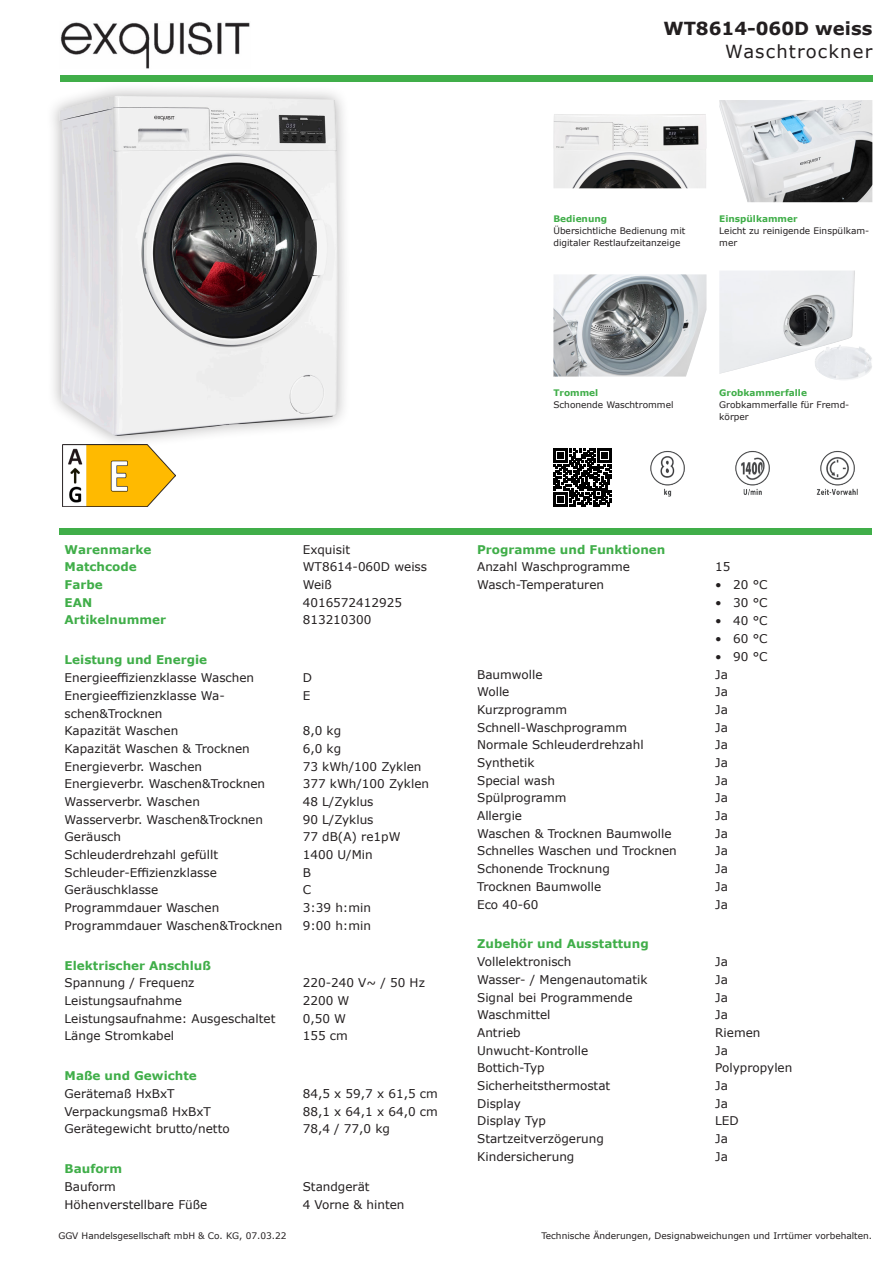
<style>
.page{position:relative;width:893px;height:1263px;background:#fff}
.page>*{position:absolute;margin:0;border:0;box-sizing:border-box;transform-origin:0 0}
.t1{font:700 18px "Verdana";color:#231f20}
.t2{font:18px "Verdana";letter-spacing:.065em;color:#231f20}
.t3{font:12px/18px "Verdana";color:#231f20}
.t4{font:700 12px "Verdana";color:#40ae49}
.t5{font:9px/12px "Verdana";color:#231f20}
.t6{font:700 9px "Verdana";color:#40ae49}
</style>
<div class="page">
<div style="left:46px;top:82px;width:305px;height:368px;background:#231f20;opacity:.35"></div>
<img style="left:60px;top:96px;width:277px;height:340px">
<img style="left:719px;top:270px;width:153px;height:110px">
<img style="left:553px;top:274px;width:153px;height:103px">
<img style="left:719px;top:100px;width:153px;height:102px">
<img style="left:553px;top:114px;width:153px;height:74px">
<img style="left:816px;top:451px;width:42px;height:44px">
<img style="left:735px;top:451px;width:35px;height:45px">
<img style="left:650px;top:451px;width:35px;height:46px">
<svg style="left:553px;top:449px;width:59px;height:58px"></svg>
<img style="left:60px;top:22px;width:190px;height:47px">
<div style="left:60px;top:75px;width:812px;height:6px;background:#40ae49"></div>
<div style="left:60px;top:528px;width:812px;height:6px;background:#40ae49"></div>
<img style="left:63px;top:445px;width:112px;height:62px">
<h1 class="t1" style="left:663px;top:16px;width:210px">WT8614-060D weiss</h1>
<h1 class="t2" style="left:725px;top:39px;width:149px">Waschtrockner</h1>
<p class="t6" style="left:553px;top:212px;width:55px">Bedienung</p>
<p class="t5" style="left:553px;top:224px;width:133px">Übersichtliche Bedienung mit digitaler Restlaufzeitanzeige</p>
<p class="t6" style="left:719px;top:212px;width:80px">Einspülkammer</p>
<p class="t5" style="left:719px;top:224px;width:152px">Leicht zu reinigende Einspülkam&shy;mer</p>
<p class="t6" style="left:553px;top:386px;width:46px">Trommel</p>
<p class="t5" style="left:553px;top:399px;width:122px">Schonende Waschtrommel</p>
<p class="t6" style="left:719px;top:386px;width:89px">Grobkammerfalle</p>
<p class="t5" style="left:719px;top:399px;width:132px">Grobkammerfalle für Fremd&shy;körper</p>
<p class="t4" style="left:65px;top:541px;width:88px">Warenmarke</p>
<p class="t3" style="left:303px;top:540px;width:49px">Exquisit</p>
<p class="t4" style="left:65px;top:558px;width:74px">Matchcode</p>
<p class="t3" style="left:303px;top:558px;width:126px">WT8614-060D weiss</p>
<p class="t4" style="left:65px;top:576px;width:40px">Farbe</p>
<p class="t3" style="left:303px;top:575px;width:31px">Weiß</p>
<p class="t4" style="left:65px;top:594px;width:29px">EAN</p>
<p class="t3" style="left:303px;top:593px;width:101px">4016572412925</p>
<p class="t4" style="left:65px;top:611px;width:103px">Artikelnummer</p>
<p class="t3" style="left:303px;top:611px;width:70px">813210300</p>
<p class="t4" style="left:65px;top:651px;width:144px">Leistung und Energie</p>
<p class="t3" style="left:65px;top:668px;width:191px">Energieeffizienzklasse Waschen</p>
<p class="t3" style="left:303px;top:668px;width:11px">D</p>
<p class="t3" style="left:65px;top:686px;width:162px">Energieeffizienzklasse Wa&shy;schen&amp;Trocknen</p>
<p class="t3" style="left:303px;top:686px;width:9px">E</p>
<p class="t3" style="left:65px;top:722px;width:115px">Kapazität Waschen</p>
<p class="t3" style="left:303px;top:722px;width:40px">8,0 kg</p>
<p class="t3" style="left:65px;top:739px;width:187px">Kapazität Waschen &amp; Trocknen</p>
<p class="t3" style="left:303px;top:739px;width:40px">6,0 kg</p>
<p class="t3" style="left:65px;top:757px;width:139px">Energieverbr. Waschen</p>
<p class="t3" style="left:303px;top:757px;width:120px">73 kWh/100 Zyklen</p>
<p class="t3" style="left:65px;top:775px;width:202px">Energieverbr. Waschen&amp;Trocknen</p>
<p class="t3" style="left:303px;top:775px;width:128px">377 kWh/100 Zyklen</p>
<p class="t3" style="left:65px;top:792px;width:137px">Wasserverbr. Waschen</p>
<p class="t3" style="left:303px;top:792px;width:72px">48 L/Zyklus</p>
<p class="t3" style="left:65px;top:810px;width:200px">Wasserverbr. Waschen&amp;Trocknen</p>
<p class="t3" style="left:303px;top:810px;width:72px">90 L/Zyklus</p>
<p class="t3" style="left:65px;top:828px;width:58px">Geräusch</p>
<p class="t3" style="left:303px;top:828px;width:99px">77 dB(A) re1pW</p>
<p class="t3" style="left:65px;top:846px;width:155px">Schleuderdrehzahl gefüllt</p>
<p class="t3" style="left:303px;top:846px;width:71px">1400 U/Min</p>
<p class="t3" style="left:65px;top:863px;width:154px">Schleuder-Effizienzklasse</p>
<p class="t3" style="left:303px;top:863px;width:10px">B</p>
<p class="t3" style="left:65px;top:881px;width:95px">Geräuschklasse</p>
<p class="t3" style="left:303px;top:881px;width:10px">C</p>
<p class="t3" style="left:65px;top:899px;width:156px">Programmdauer Waschen</p>
<p class="t3" style="left:303px;top:899px;width:70px">3:39 h:min</p>
<p class="t3" style="left:65px;top:916px;width:219px">Programmdauer Waschen&amp;Trocknen</p>
<p class="t3" style="left:303px;top:916px;width:70px">9:00 h:min</p>
<p class="t4" style="left:65px;top:957px;width:148px">Elektrischer Anschluß</p>
<p class="t3" style="left:65px;top:974px;width:131px">Spannung / Frequenz</p>
<p class="t3" style="left:303px;top:974px;width:124px">220-240 V~ / 50 Hz</p>
<p class="t3" style="left:65px;top:992px;width:119px">Leistungsaufnahme</p>
<p class="t3" style="left:303px;top:992px;width:48px">2200 W</p>
<p class="t3" style="left:65px;top:1009px;width:212px">Leistungsaufnahme: Ausgeschaltet</p>
<p class="t3" style="left:303px;top:1009px;width:45px">0,50 W</p>
<p class="t3" style="left:65px;top:1027px;width:111px">Länge Stromkabel</p>
<p class="t3" style="left:303px;top:1027px;width:47px">155 cm</p>
<p class="t4" style="left:65px;top:1067px;width:134px">Maße und Gewichte</p>
<p class="t3" style="left:65px;top:1084px;width:112px">Gerätemaß HxBxT</p>
<p class="t3" style="left:303px;top:1084px;width:137px">84,5 x 59,7 x 61,5 cm</p>
<p class="t3" style="left:65px;top:1102px;width:148px">Verpackungsmaß HxBxT</p>
<p class="t3" style="left:303px;top:1102px;width:137px">88,1 x 64,1 x 64,0 cm</p>
<p class="t3" style="left:65px;top:1120px;width:167px">Gerätegewicht brutto/netto</p>
<p class="t3" style="left:303px;top:1120px;width:89px">78,4 / 77,0 kg</p>
<p class="t4" style="left:65px;top:1160px;width:59px">Bauform</p>
<p class="t3" style="left:65px;top:1177px;width:53px">Bauform</p>
<p class="t3" style="left:303px;top:1177px;width:68px">Standgerät</p>
<p class="t3" style="left:65px;top:1195px;width:144px">Höhenverstellbare Füße</p>
<p class="t3" style="left:303px;top:1195px;width:103px">4 Vorne &amp; hinten</p>
<p class="t4" style="left:477px;top:541px;width:190px">Programme und Funktionen</p>
<p class="t3" style="left:477px;top:558px;width:154px">Anzahl Waschprogramme</p>
<p class="t3" style="left:715px;top:558px;width:17px">15</p>
<p class="t3" style="left:477px;top:575px;width:129px">Wasch-Temperaturen</p>
<p class="t3" style="left:715px;top:575px;width:54px">• 20 °C</p>
<p class="t3" style="left:715px;top:593px;width:54px">• 30 °C</p>
<p class="t3" style="left:715px;top:611px;width:54px">• 40 °C</p>
<p class="t3" style="left:715px;top:629px;width:54px">• 60 °C</p>
<p class="t3" style="left:715px;top:647px;width:54px">• 90 °C</p>
<p class="t3" style="left:477px;top:665px;width:67px">Baumwolle</p>
<p class="t3" style="left:715px;top:665px;width:14px">Ja</p>
<p class="t3" style="left:477px;top:683px;width:34px">Wolle</p>
<p class="t3" style="left:715px;top:683px;width:14px">Ja</p>
<p class="t3" style="left:477px;top:700px;width:91px">Kurzprogramm</p>
<p class="t3" style="left:715px;top:700px;width:14px">Ja</p>
<p class="t3" style="left:477px;top:718px;width:151px">Schnell-Waschprogramm</p>
<p class="t3" style="left:715px;top:718px;width:14px">Ja</p>
<p class="t3" style="left:477px;top:736px;width:168px">Normale Schleuderdrehzahl</p>
<p class="t3" style="left:715px;top:736px;width:14px">Ja</p>
<p class="t3" style="left:477px;top:754px;width:59px">Synthetik</p>
<p class="t3" style="left:715px;top:754px;width:14px">Ja</p>
<p class="t3" style="left:477px;top:771px;width:79px">Special wash</p>
<p class="t3" style="left:715px;top:771px;width:14px">Ja</p>
<p class="t3" style="left:477px;top:789px;width:91px">Spülprogramm</p>
<p class="t3" style="left:715px;top:789px;width:14px">Ja</p>
<p class="t3" style="left:477px;top:807px;width:46px">Allergie</p>
<p class="t3" style="left:715px;top:807px;width:14px">Ja</p>
<p class="t3" style="left:477px;top:824px;width:196px">Waschen &amp; Trocknen Baumwolle</p>
<p class="t3" style="left:715px;top:824px;width:14px">Ja</p>
<p class="t3" style="left:477px;top:842px;width:201px">Schnelles Waschen und Trocknen</p>
<p class="t3" style="left:715px;top:842px;width:14px">Ja</p>
<p class="t3" style="left:477px;top:860px;width:134px">Schonende Trocknung</p>
<p class="t3" style="left:715px;top:860px;width:14px">Ja</p>
<p class="t3" style="left:477px;top:877px;width:126px">Trocknen Baumwolle</p>
<p class="t3" style="left:715px;top:877px;width:14px">Ja</p>
<p class="t3" style="left:477px;top:895px;width:63px">Eco 40-60</p>
<p class="t3" style="left:715px;top:895px;width:14px">Ja</p>
<p class="t4" style="left:477px;top:935px;width:173px">Zubehör und Ausstattung</p>
<p class="t3" style="left:477px;top:953px;width:96px">Vollelektronisch</p>
<p class="t3" style="left:715px;top:953px;width:14px">Ja</p>
<p class="t3" style="left:477px;top:970px;width:172px">Wasser- / Mengenautomatik</p>
<p class="t3" style="left:715px;top:970px;width:14px">Ja</p>
<p class="t3" style="left:477px;top:988px;width:157px">Signal bei Programmende</p>
<p class="t3" style="left:715px;top:988px;width:14px">Ja</p>
<p class="t3" style="left:477px;top:1006px;width:75px">Waschmittel</p>
<p class="t3" style="left:715px;top:1006px;width:14px">Ja</p>
<p class="t3" style="left:477px;top:1023px;width:45px">Antrieb</p>
<p class="t3" style="left:715px;top:1023px;width:47px">Riemen</p>
<p class="t3" style="left:477px;top:1041px;width:113px">Unwucht-Kontrolle</p>
<p class="t3" style="left:715px;top:1041px;width:14px">Ja</p>
<p class="t3" style="left:477px;top:1059px;width:69px">Bottich-Typ</p>
<p class="t3" style="left:715px;top:1059px;width:79px">Polypropylen</p>
<p class="t3" style="left:477px;top:1076px;width:135px">Sicherheitsthermostat</p>
<p class="t3" style="left:715px;top:1076px;width:14px">Ja</p>
<p class="t3" style="left:477px;top:1094px;width:45px">Display</p>
<p class="t3" style="left:715px;top:1094px;width:14px">Ja</p>
<p class="t3" style="left:477px;top:1112px;width:70px">Display Typ</p>
<p class="t3" style="left:715px;top:1112px;width:25px">LED</p>
<p class="t3" style="left:477px;top:1129px;width:128px">Startzeitverzögerung</p>
<p class="t3" style="left:715px;top:1129px;width:14px">Ja</p>
<p class="t3" style="left:477px;top:1147px;width:99px">Kindersicherung</p>
<p class="t3" style="left:715px;top:1147px;width:14px">Ja</p>
<p class="t5" style="left:58px;top:1230px;width:230px">GGV Handelsgesellschaft mbH &amp; Co. KG, 07.03.22</p>
<p class="t5" style="left:541px;top:1230px;width:332px">Technische Änderungen, Designabweichungen und Irrtümer vorbehalten.</p>
</div>
